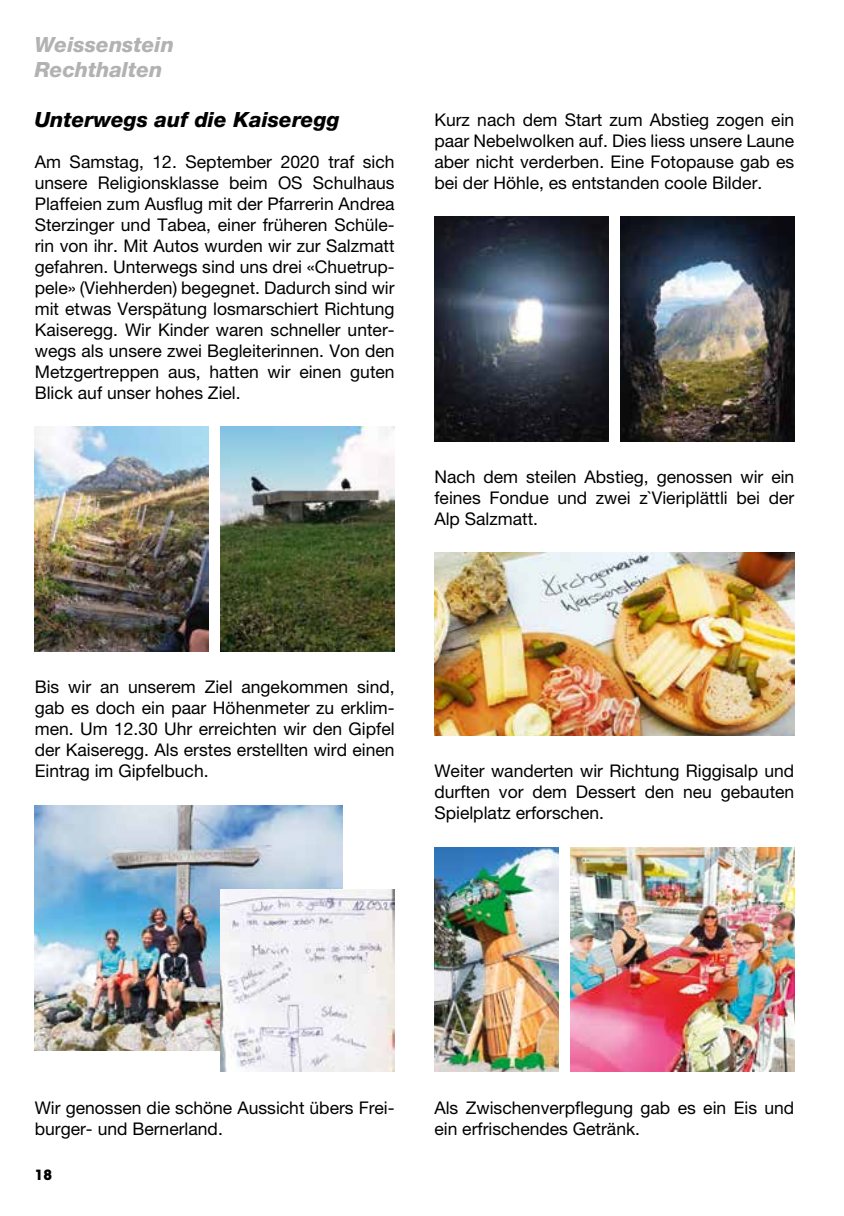
<style>
.page{position:relative;width:844px;height:1216px;background:#fff}
.page>*{position:absolute;margin:0;border:0;box-sizing:border-box;transform-origin:0 0}
.t1{font:italic 800 21px "Helvetica Neue LT Std";color:#000}
.t2{font:italic 800 21px/24.5px "Helvetica Neue LT Std";color:#b3b2b2}
.t3{font:17.5px/21px "Helvetica Neue LT Std";color:#000;text-align:justify}
.t4{font:700 14px "ITC Avant Garde Std";color:#000}
</style>
<div class="page">
<img style="left:221px;top:427px;width:173px;height:224px">
<img style="left:35px;top:427px;width:173px;height:224px">
<img style="left:434px;top:217px;width:174px;height:224px">
<img style="left:620px;top:217px;width:174px;height:224px">
<img style="left:434px;top:553px;width:360px;height:182px">
<img style="left:570px;top:847px;width:224px;height:224px">
<img style="left:434px;top:847px;width:124px;height:224px">
<img style="left:35px;top:805px;width:307px;height:245px">
<img style="left:221px;top:889px;width:173px;height:182px">
<p class="t2" style="left:35px;top:32px;width:141px">Weissenstein<br>Rechthalten</p>
<p class="t1" style="left:35px;top:107px;width:306px">Unterwegs auf die Kaiseregg</p>
<p class="t3" style="left:35px;top:151px;width:361px">Am Samstag, 12. September 2020 traf sich unsere Religionsklasse beim OS Schulhaus Plaffeien zum Ausflug mit der Pfarrerin Andrea Sterzinger und Tabea, einer früheren Schüle&shy;rin von ihr. Mit Autos wurden wir zur Salzmatt gefahren. Unterwegs sind uns drei «Chuetrup&shy;pele» (Viehherden) begegnet. Dadurch sind wir mit etwas Verspätung losmarschiert Richtung Kaiseregg. Wir Kinder waren schneller unter&shy;wegs als unsere zwei Begleiterinnen. Von den Metzgertreppen aus, hatten wir einen guten Blick auf unser hohes Ziel.</p>
<p class="t3" style="left:434px;top:109px;width:361px">Kurz nach dem Start zum Abstieg zogen ein paar Nebelwolken auf. Dies liess unsere Laune aber nicht verderben. Eine Fotopause gab es bei der Höhle, es entstanden coole Bilder.</p>
<p class="t3" style="left:434px;top:466px;width:361px">Nach dem steilen Abstieg, genossen wir ein feines Fondue und zwei z`Vieriplättli bei der Alp Salzmatt.</p>
<p class="t3" style="left:35px;top:676px;width:361px">Bis wir an unserem Ziel angekommen sind, gab es doch ein paar Höhenmeter zu erklim&shy;men. Um 12.30 Uhr erreichten wir den Gipfel der Kaiseregg. Als erstes erstellten wird einen Eintrag im Gipfelbuch.</p>
<p class="t3" style="left:434px;top:760px;width:361px">Weiter wanderten wir Richtung Riggisalp und durften vor dem Dessert den neu gebauten Spielplatz erforschen.</p>
<p class="t3" style="left:35px;top:1096px;width:361px">Wir genossen die schöne Aussicht übers Frei&shy;burger- und Bernerland.</p>
<p class="t4" style="left:35px;top:1166px;width:19px">18</p>
<p class="t3" style="left:434px;top:1096px;width:361px">Als Zwischenverpflegung gab es ein Eis und ein erfrischendes Getränk.</p>
</div>
